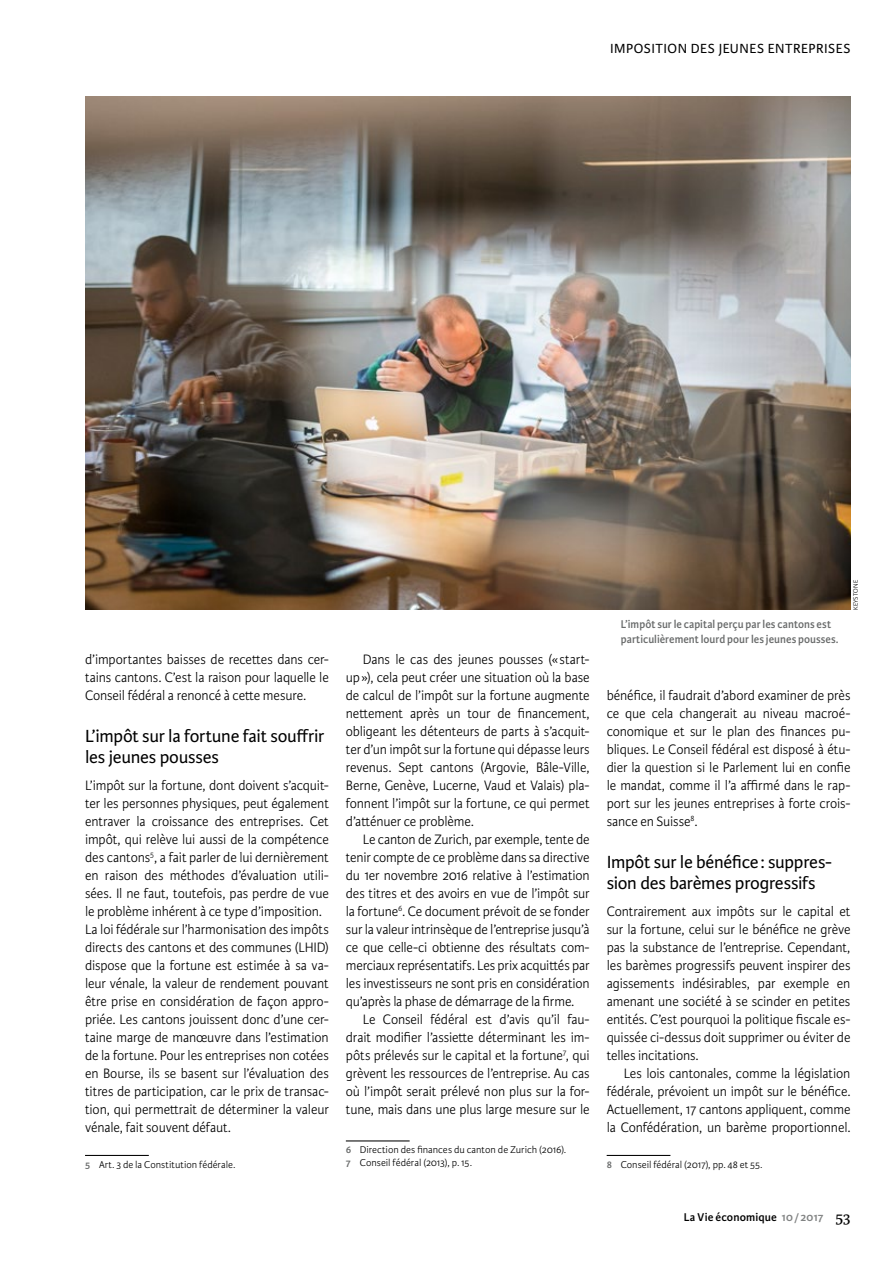
<style>
.page{position:relative;width:893px;height:1263px;background:#fff}
.page>*{position:absolute;margin:0;border:0;box-sizing:border-box;transform-origin:0 0}
.t1{font:18.75px/21px "Vlcprx Karmina Sans";letter-spacing:-.015em;color:#000}
.t2{font:300 14.55px/18px "Xxywtt Karmina Sans";letter-spacing:-.01em;color:#000;text-align:justify;scale:.96 1}
.t3{font:14.1px "Fctjml Karmina Sans";letter-spacing:.035em;color:#000}
.t4{font:600 12px/15px "Kmdcns Karmina Sans";letter-spacing:.005em;color:#6a6c6c;scale:.95 1}
.t5{font:600 12px "Kmdcns Karmina Sans";letter-spacing:.01em;color:#000}
.t6{font:300 10.5px/12.3px "Xxywtt Karmina Sans";letter-spacing:.005em;color:#000}
.t7{font:300 6.75px "Xxywtt Karmina Sans";letter-spacing:.01em;color:#000}
.s1{font-family:"Kmdcns Karmina Sans";font-weight:600;color:#6a6c6c}
.s2{color:#818383}
.s3{font-family:"Pmwwfh Karmina";font-weight:400;font-size:16.5px}
</style>
<div class="page">
<hr style="left:85px;top:1155px;width:64px;height:1px;background:#000">
<hr style="left:346px;top:1140px;width:64px;height:1px;background:#000">
<hr style="left:607px;top:1155px;width:63px;height:1px;background:#000">
<img style="left:85px;top:97px;width:765px;height:513px">
<p class="t3" style="left:610px;top:41px;width:242px">IMPOSITION DES JEUNES ENTREPRISES</p>
<p class="t2" style="left:85px;top:651px;width:255px">d’importantes baisses de recetes dans cer&shy;tains cantons. C’est la raison pour laquelle le Conseil fédéral a renoncé à cete mesure.</p>
<h2 class="t1" style="left:85px;top:726px;width:241px">L’impôt sur la fortune fait soufrir les jeunes pousses</h2>
<p class="t2" style="left:85px;top:777px;width:255px;text-align:left">L’impôt sur la fortune, dont doivent s’acquit&shy;ter les personnes physiques, peut également entraver la croissance des entreprises. Cet impôt, qui relève lui aussi de la compétence des cantons<sup>5</sup>, a fait parler de lui dernièrement en raison des méthodes d’évaluation utili&shy;sées. Il ne faut, toutefois, pas perdre de vue le problème inhérent à ce type d’imposition.<br>La loi fédérale sur l’harmonisation des impôts directs des cantons et des communes (LHID) dispose que la fortune est estimée à sa va&shy;leur vénale, la valeur de rendement pouvant être prise en considération de façon appro&shy;priée. Les cantons jouissent donc d’une cer&shy;taine marge de manœuvre dans l’estimation de la fortune. Pour les entreprises non cotées en Bourse, ils se basent sur l’évaluation des titres de participation, car le prix de transac&shy;tion, qui permetrait de déterminer la valeur vénale, fait souvent défaut.</p>
<p class="t6" style="left:85px;top:1158px;width:152px"><span class="s1">5</span> Art. 3 de la Constitution fédérale.</p>
<p class="t2" style="left:346px;top:651px;width:255px;text-indent:17px">Dans le cas des jeunes pousses (« start&shy;up »), cela peut créer une situation où la base de calcul de l’impôt sur la fortune augmente netement après un tour de fnancement, obligeant les détenteurs de parts à s’acquit&shy;ter d’un impôt sur la fortune qui dépasse leurs revenus. Sept cantons (Argovie, Bâle-Ville, Berne, Genève, Lucerne, Vaud et Valais) pla&shy;fonnent l’impôt sur la fortune, ce qui permet d’aténuer ce problème.</p>
<p class="t2" style="left:346px;top:831px;width:255px;text-indent:17px">Le canton de Zurich, par exemple, tente de tenir compte de ce problème dans sa directive du 1er novembre 2016 relative à l’estimation des titres et des avoirs en vue de l’impôt sur la fortune<sup>6</sup>. Ce document prévoit de se fonder sur la valeur intrinsèque de l’entreprise jusqu’à ce que celle-ci obtienne des résultats com&shy;merciaux représentatifs. Les prix acquités par les investisseurs ne sont pris en considération qu’après la phase de démarrage de la frme.</p>
<p class="t2" style="left:346px;top:1011px;width:255px;text-indent:17px">Le Conseil fédéral est d’avis qu’il fau&shy;drait modifer l’assiete déterminant les im&shy;pôts prélevés sur le capital et la fortune<sup>7</sup>, qui grèvent les ressources de l’entreprise. Au cas où l’impôt serait prélevé non plus sur la for&shy;tune, mais dans une plus large mesure sur le</p>
<p class="t6" style="left:346px;top:1144px;width:222px"><span class="s1">6</span> Direction des fnances du canton de Zurich (2016).<br><span class="s1">7</span> Conseil fédéral (2013), p. 15.</p>
<p class="t4" style="left:621px;top:617px;width:231px">L’impôt sur le capital perçu par les cantons est particulièrement lourd pour les jeunes pousses.</p>
<p class="t7" style="left:852px;top:610px;width:31px;rotate:-90deg">KEYSTONE</p>
<p class="t2" style="left:607px;top:687px;width:255px">bénéfce, il faudrait d’abord examiner de près ce que cela changerait au niveau macroé&shy;conomique et sur le plan des fnances pu&shy;bliques. Le Conseil fédéral est disposé à étu&shy;dier la question si le Parlement lui en confe le mandat, comme il l’a afrmé dans le rap&shy;port sur les jeunes entreprises à forte crois&shy;sance en Suisse<sup>8</sup>.</p>
<h2 class="t1" style="left:607px;top:852px;width:227px">Impôt sur le bénéfce : suppres&shy;sion des barèmes progressifs</h2>
<p class="t2" style="left:607px;top:903px;width:255px">Contrairement aux impôts sur le capital et sur la fortune, celui sur le bénéfce ne grève pas la substance de l’entreprise. Cependant, les barèmes progressifs peuvent inspirer des agissements indésirables, par exemple en amenant une société à se scinder en petites entités. C’est pourquoi la politique fscale es&shy;quissée ci-dessus doit supprimer ou éviter de telles incitations.</p>
<p class="t2" style="left:607px;top:1065px;width:255px;text-indent:17px">Les lois cantonales, comme la législation fédérale, prévoient un impôt sur le bénéfce.<br>Actuellement, 17 cantons appliquent, comme la Confédération, un barème proportionnel.</p>
<p class="t6" style="left:607px;top:1158px;width:157px"><span class="s1">8</span> Conseil fédéral (2017), pp. 48 et 55.</p>
<p class="t5" style="left:684px;top:1210px;width:168px">La Vie économique <span class="s2">10/2017</span> <span class="s3">53</span></p>
</div>
